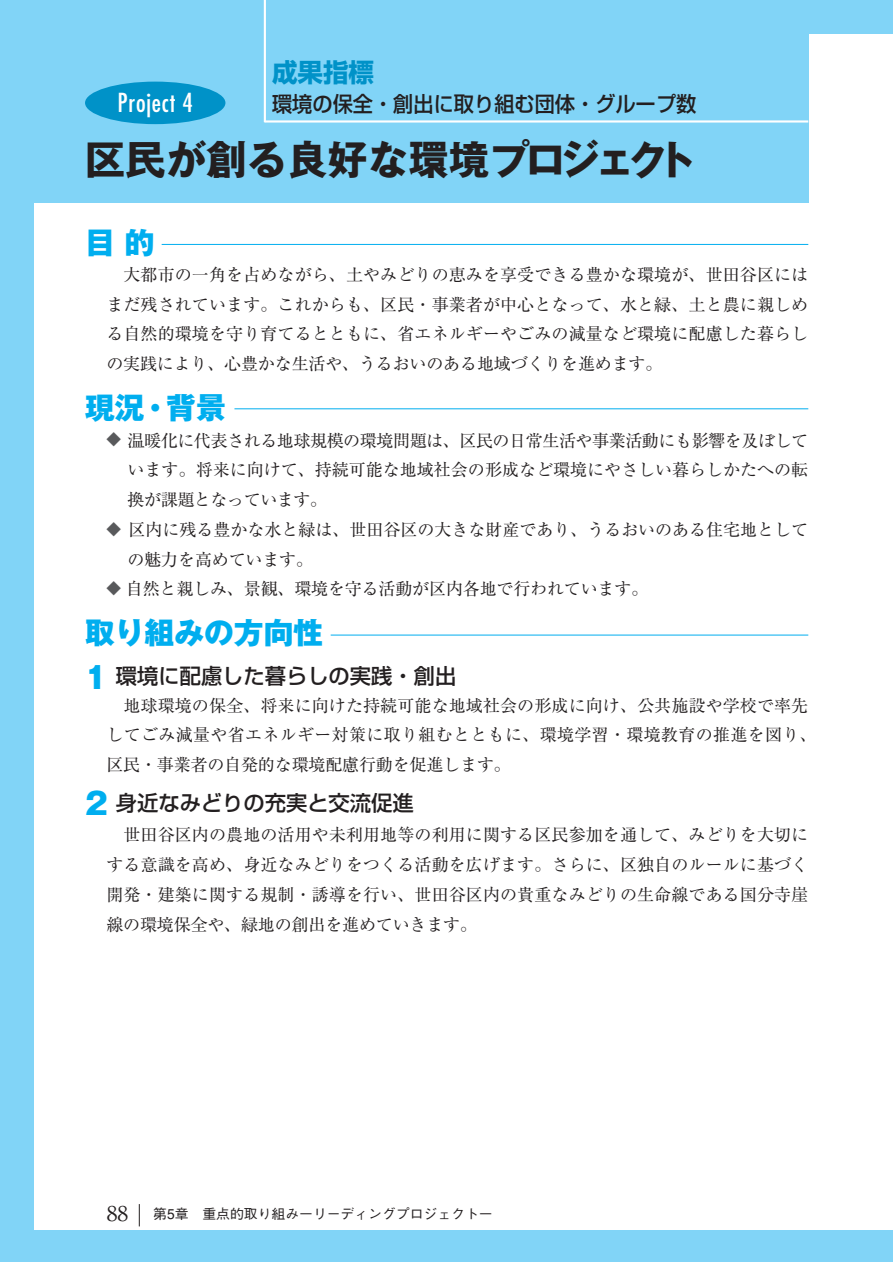
<style>
.page{position:relative;width:893px;height:1262px;background:#fff}
.page>*{position:absolute;margin:0;border:0;box-sizing:border-box;transform-origin:0 0}
.t1{font:700 40.35px "Gothic MB101";color:#231f20}
.t2{font:29.7px/44.2px "Gothic MB101 hea";color:#00aeef}
.t3{font:condensed 25.5px "Futura";letter-spacing:.035em;color:#fff}
.t4{font:700 25.5px "Shin Go";color:#0092c8}
.t5{font:500 21.3px "Shin Go";color:#231f20}
.t6{font:500 21.3px "Shin Go";color:#231f20;scale:.95 1}
.t7{font:16.95px/29.7px "Ryumin";color:#231f20;text-align:justify}
.t8{font:500 13.8px "Gothic BBB";color:#231f20}
.s1{font-size:14.85px;color:#58595b}
.s2{font-family:"Gothic MB101 hea";font-weight:400;font-size:29.7px;color:#00aeef}
.s3{font-family:"Ryumin";font-weight:400;font-size:21.3px}
</style>
<div class="page">
<div style="left:0;top:0;width:892px;height:1261px;background:#81d4f7"></div>
<div style="left:34px;top:34px;width:858px;height:1195px;background:#fff"></div>
<div style="left:15px;top:32px;width:793px;height:170px;background:#81d4f7"></div>
<div style="left:85px;top:82px;width:140px;height:42px;background:#0092c8;border-radius:50%"></div>
<hr style="left:264px;top:0;width:2px;height:122px;background:#fff">
<hr style="left:330px;top:635px;width:478px;height:1px;background:#00aeef">
<hr style="left:162px;top:244px;width:646px;height:1px;background:#00aeef">
<hr style="left:234px;top:408px;width:574px;height:1px;background:#00aeef">
<svg style="left:139px;top:1204px;width:1px;height:22px"></svg>
<hr style="left:264px;top:120px;width:544px;height:3px;background:#fff">
<h3 class="t4" style="left:272px;top:63px;width:104px">成果指標</h3>
<p class="t6" style="left:272px;top:96px;width:448px">環境の保全・創出に取り組む団体・グループ数</p>
<h3 class="t3" style="left:118px;top:91px;width:77px">Project 4</h3>
<h1 class="t1" style="left:85px;top:145px;width:613px">区民が創る良好な環境プロジェクト</h1>
<h2 class="t2" style="left:85px;top:225px;width:71px">目的</h2>
<p class="t7" style="left:106px;top:262px;width:703px;text-indent:17px">大都市の一角を占めながら、土やみどりの恵みを享受できる豊かな環境が、世田谷区にはまだ残されています。これからも、区民・事業者が中心となって、水と緑、土と農に親しめる自然的環境を守り育てるとともに、省エネルギーやごみの減量など環境に配慮した暮らしの実践により、心豊かな生活や、うるおいのある地域づくりを進めます。</p>
<h2 class="t2" style="left:85px;top:390px;width:142px">現況・背景</h2>
<p class="t7" style="left:128px;top:427px;width:682px;text-indent:-21px"><span class="s1">◆</span> 温暖化に代表される地球規模の環境問題は、区民の日常生活や事業活動にも影響を及ぼしています。将来に向けて、持続可能な地域社会の形成など環境にやさしい暮らしかたへの転換が課題となっています。</p>
<p class="t7" style="left:128px;top:517px;width:682px;text-indent:-21px"><span class="s1">◆</span> 区内に残る豊かな水と緑は、世田谷区の大きな財産であり、うるおいのある住宅地としての魅力を高めています。</p>
<p class="t7" style="left:106px;top:576px;width:543px"><span class="s1">◆</span> 自然と親しみ、景観、環境を守る活動が区内各地で行われています。</p>
<h2 class="t2" style="left:85px;top:615px;width:240px">取り組みの方向性<br>1</h2>
<p class="t5" style="left:116px;top:668px;width:342px">環境に配慮した暮らしの実践・創出</p>
<p class="t7" style="left:106px;top:692px;width:712px;text-align:left;text-indent:17px">地球環境の保全、将来に向けた持続可能な地域社会の形成に向け、公共施設や学校で率先してごみ減量や省エネルギー対策に取り組むとともに、環境学習・環境教育の推進を図り、区民・事業者の自発的な環境配慮行動を促進します。</p>
<p class="t5" style="left:85px;top:794px;width:330px"><span class="s2">2</span> 身近なみどりの充実と交流促進</p>
<p class="t7" style="left:106px;top:822px;width:703px;text-indent:17px">世田谷区内の農地の活用や未利用地等の利用に関する区民参加を通して、みどりを大切にする意識を高め、身近なみどりをつくる活動を広げます。さらに、区独自のルールに基づく開発・建築に関する規制・誘導を行い、世田谷区内の貴重なみどりの生命線である国分寺崖線の環境保全や、緑地の創出を進めていきます。</p>
<p class="t8" style="left:85px;top:1208px;width:386px"><span class="s3">88</span> 第5章　重点的取り組み－リーディングプロジェクト－</p>
<p class="t8" style="left:107px;top:1208px;width:387px"><span class="s3">88</span> 第5章　重点的取り組み－リーディングプロジェクト－</p>
</div>
